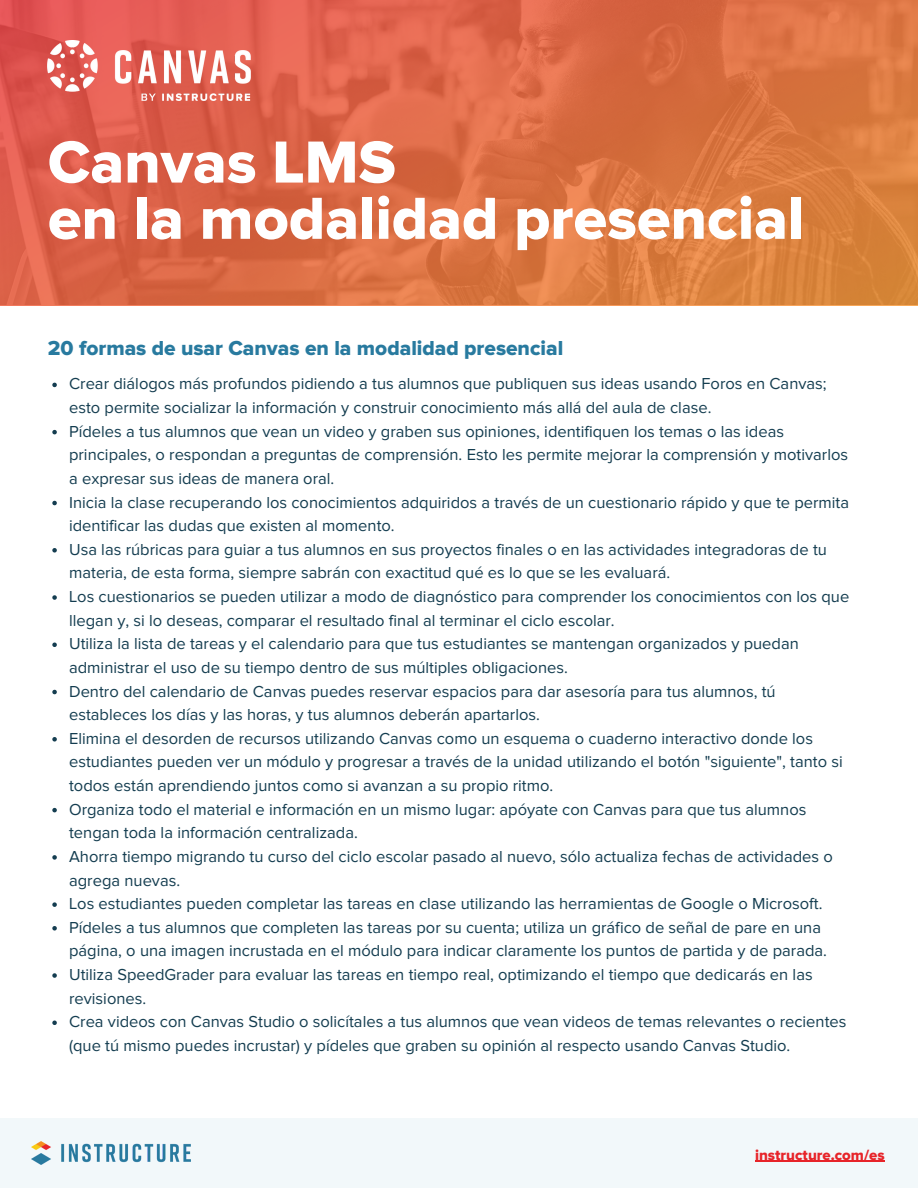
<style>
.page{position:relative;width:918px;height:1188px;background:#fff}
.page>*{position:absolute;margin:0;border:0;box-sizing:border-box;transform-origin:0 0}
.t1{font:61.5px "Proxima Nova Extrabld";color:#fff}
.t2{font:21px "Proxima Nova Extrabld";color:#287a9f}
.t3{font:16.5px/23.7px "Proxima Nova";color:#143d50}
.t4{font:15px "Proxima Nova Extrabld";color:#e72429}
</style>
<div class="page">
<svg style="left:0;top:0;width:918px;height:306px;background:#dc6d45"></svg>
<svg style="left:52px;top:383px;width:5px;height:4px"></svg>
<svg style="left:52px;top:430px;width:5px;height:4px"></svg>
<svg style="left:52px;top:501px;width:5px;height:4px"></svg>
<svg style="left:52px;top:548px;width:5px;height:5px"></svg>
<svg style="left:52px;top:595px;width:5px;height:5px"></svg>
<svg style="left:52px;top:643px;width:5px;height:4px"></svg>
<svg style="left:52px;top:690px;width:5px;height:4px"></svg>
<svg style="left:52px;top:737px;width:5px;height:5px"></svg>
<svg style="left:52px;top:808px;width:5px;height:4px"></svg>
<svg style="left:52px;top:855px;width:5px;height:5px"></svg>
<svg style="left:52px;top:902px;width:5px;height:5px"></svg>
<svg style="left:52px;top:926px;width:5px;height:5px"></svg>
<svg style="left:52px;top:973px;width:5px;height:5px"></svg>
<svg style="left:52px;top:1021px;width:5px;height:4px"></svg>
<img style="left:48px;top:41px;width:202px;height:60px">
<div style="left:0;top:1118px;width:918px;height:70px;background:#f2f8fa"></div>
<img style="left:32px;top:1142px;width:159px;height:22px">
<hr style="left:755px;top:1161px;width:130px;height:1px;background:#e72429">
<p class="t1" style="left:48px;top:134px;width:349px">Canvas LMS</p>
<p class="t1" style="left:48px;top:190px;width:758px">en la modalidad presencial</p>
<p class="t2" style="left:48px;top:338px;width:517px">20 formas de usar Canvas en la modalidad presencial</p>
<p class="t3" style="left:69px;top:373px;width:759px">Crear diálogos más profundos pidiendo a tus alumnos que publiquen sus ideas usando Foros en Canvas; esto permite socializar la información y construir conocimiento más allá del aula de clase.</p>
<p class="t3" style="left:69px;top:420px;width:781px">Pídeles a tus alumnos que vean un video y graben sus opiniones, identifiquen los temas o las ideas principales, o respondan a preguntas de comprensión. Esto les permite mejorar la comprensión y motivarlos a expresar sus ideas de manera oral.</p>
<p class="t3" style="left:69px;top:491px;width:782px">Inicia la clase recuperando los conocimientos adquiridos a través de un cuestionario rápido y que te permita identificar las dudas que existen al momento.</p>
<p class="t3" style="left:69px;top:538px;width:759px">Usa las rúbricas para guiar a tus alumnos en sus proyectos finales o en las actividades integradoras de tu materia, de esta forma, siempre sabrán con exactitud qué es lo que se les evaluará.</p>
<p class="t3" style="left:69px;top:585px;width:782px">Los cuestionarios se pueden utilizar a modo de diagnóstico para comprender los conocimientos con los que llegan y, si lo deseas, comparar el resultado final al terminar el ciclo escolar.</p>
<p class="t3" style="left:69px;top:633px;width:731px">Utiliza la lista de tareas y el calendario para que tus estudiantes se mantengan organizados y puedan administrar el uso de su tiempo dentro de sus múltiples obligaciones.</p>
<p class="t3" style="left:69px;top:680px;width:708px">Dentro del calendario de Canvas puedes reservar espacios para dar asesoría para tus alumnos, tú estableces los días y las horas, y tus alumnos deberán apartarlos.</p>
<p class="t3" style="left:69px;top:727px;width:775px">Elimina el desorden de recursos utilizando Canvas como un esquema o cuaderno interactivo donde los estudiantes pueden ver un módulo y progresar a través de la unidad utilizando el botón "siguiente", tanto si todos están aprendiendo juntos como si avanzan a su propio ritmo.</p>
<p class="t3" style="left:69px;top:798px;width:739px">Organiza todo el material e información en un mismo lugar: apóyate con Canvas para que tus alumnos tengan toda la información centralizada.</p>
<p class="t3" style="left:69px;top:845px;width:765px">Ahorra tiempo migrando tu curso del ciclo escolar pasado al nuevo, sólo actualiza fechas de actividades o agrega nuevas.</p>
<p class="t3" style="left:69px;top:893px;width:755px">Los estudiantes pueden completar las tareas en clase utilizando las herramientas de Google o Microsoft.</p>
<p class="t3" style="left:69px;top:916px;width:759px">Pídeles a tus alumnos que completen las tareas por su cuenta; utiliza un gráfico de señal de pare en una página, o una imagen incrustada en el módulo para indicar claramente los puntos de partida y de parada.</p>
<p class="t3" style="left:69px;top:963px;width:745px">Utiliza SpeedGrader para evaluar las tareas en tiempo real, optimizando el tiempo que dedicarás en las revisiones.</p>
<p class="t3" style="left:69px;top:1011px;width:779px">Crea videos con Canvas Studio o solicítales a tus alumnos que vean videos de temas relevantes o recientes (que tú mismo puedes incrustar) y pídeles que graben su opinión al respecto usando Canvas Studio.</p>
<p class="t4" style="left:755px;top:1148px;width:131px">instructure.com/es</p>
</div>
